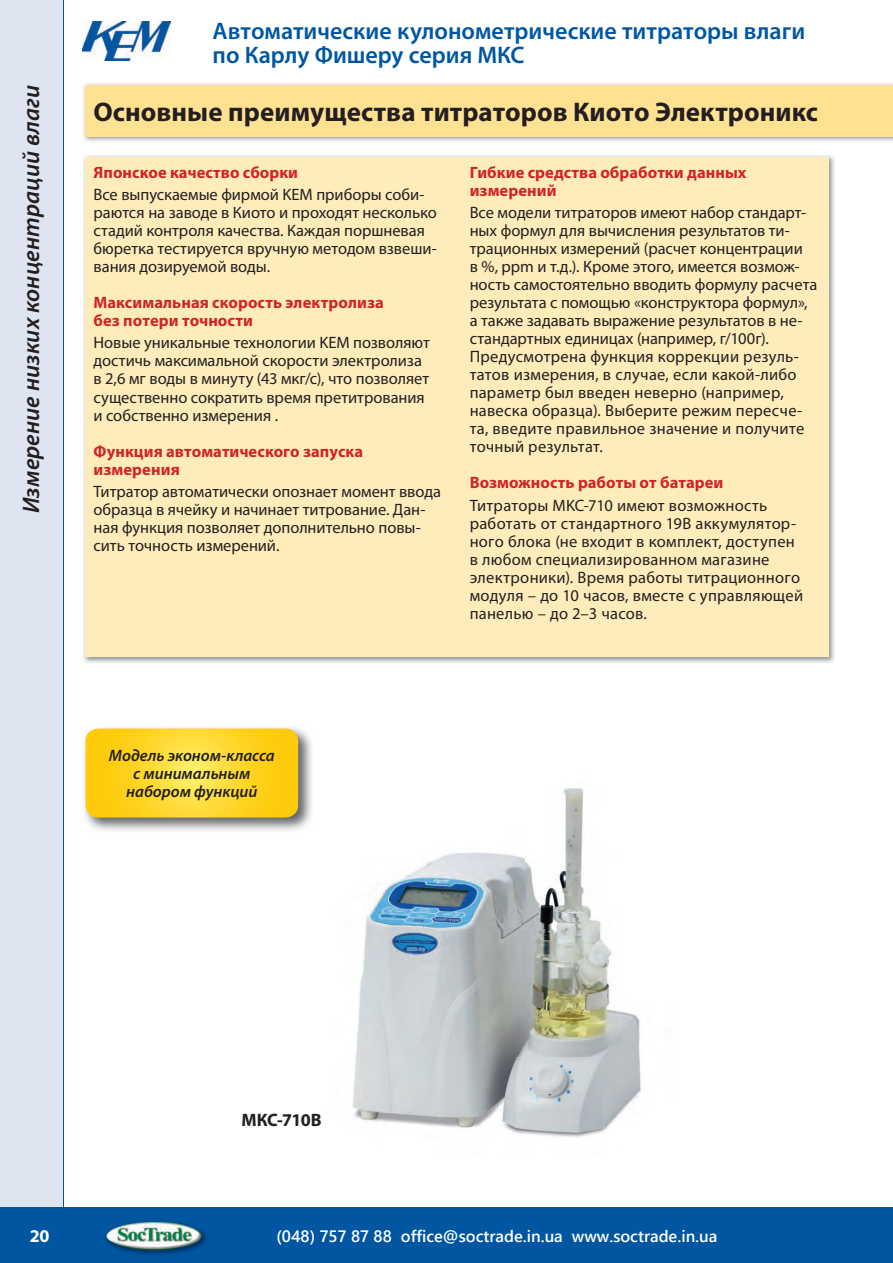
<style>
.page{position:relative;width:893px;height:1263px;background:#fff}
.page>*{position:absolute;margin:0;border:0;box-sizing:border-box;transform-origin:0 0}
.t1{font:700 27px "Myriad Pro";letter-spacing:.005em;color:#231f20}
.t2{font:600 24px/24px "Myriad Pro";color:#0156a2}
.t3{font:italic 600 24px "Myriad Pro";letter-spacing:.005em;color:#231f20}
.t4{font:700 18px "Myriad Pro";letter-spacing:-.025em;color:#231f20}
.t5{font:700 18px "Myriad Pro";color:#fff}
.t6{font:16.5px/18px "Myriad Pro";color:#231f20}
.t7{font:700 16.5px/18px "Myriad Pro";letter-spacing:.005em;color:#d1232a}
.t8{font:600 16.5px "Segoe UI";color:#fff}
.t9{font:italic 600 16.5px/18px "Myriad Pro";color:#231f20;text-align:center}
</style>
<div class="page">
<div style="left:0;top:0;width:64px;height:1263px;background:#dfe4f1"></div>
<hr style="left:63px;top:0;width:1px;height:1263px;background:#0156a2">
<div style="left:0;top:1208px;width:893px;height:55px;background:#0156a2"></div>
<img style="left:82px;top:21px;width:88px;height:40px">
<img style="left:109px;top:1221px;width:98px;height:34px">
<img style="left:106px;top:1222px;width:53px;height:22px">
<img style="left:83px;top:83px;width:810px;height:59px">
<div style="left:85px;top:85px;width:808px;height:51px;background:#ffe192"></div>
<img style="left:83px;top:155px;width:752px;height:508px">
<div style="left:85px;top:157px;width:744px;height:500px;background:#feedbb"></div>
<img style="left:352px;top:788px;width:289px;height:349px">
<img style="left:84px;top:727px;width:228px;height:104px">
<svg style="left:86px;top:728px;width:212px;height:89px"></svg>
<h2 class="t3" style="left:16px;top:513px;width:430px;rotate:-90deg">Измерение низких концентраций влаги</h2>
<h2 class="t2" style="left:213px;top:19px;width:594px">Автоматические кулонометрические титраторы влаги по Карлу Фишеру серия МКС</h2>
<h1 class="t1" style="left:94px;top:94px;width:726px">Основные преимущества титраторов Киото Электроникс</h1>
<p class="t7" style="left:94px;top:163px;width:206px">Японское качество сборки</p>
<p class="t6" style="left:94px;top:185px;width:345px">Все выпускаемые фирмой KEM приборы соби&shy;раются на заводе в Киото и проходят несколько стадий контроля качества. Каждая поршневая бюретка тестируется вручную методом взвеши&shy;вания дозируемой воды.</p>
<p class="t7" style="left:94px;top:293px;width:292px">Максимальная скорость электролиза без потери точности</p>
<p class="t6" style="left:94px;top:334px;width:338px">Новые уникальные технологии KEM позволяют достичь максимальной скорости электролиза в 2,6 мг воды в минуту (43 мкг/с), что позволяет существенно сократить время претитрования и собственно измерения .</p>
<p class="t7" style="left:94px;top:441px;width:271px">Функция автоматического запуска измерения</p>
<p class="t6" style="left:94px;top:482px;width:349px">Титратор автоматически опознает момент ввода образца в ячейку и начинает титрование. Дан&shy;ная функция позволяет дополнительно повы&shy;сить точность измерений.</p>
<p class="t7" style="left:470px;top:163px;width:278px">Гибкие средства обработки данных измерений</p>
<p class="t6" style="left:470px;top:203px;width:349px">Все модели титраторов имеют набор стандарт&shy;ных формул для вычисления результатов ти&shy;трационных измерений (расчет концентрации<br>в %, ppm и т.д.). Кроме этого, имеется возмож&shy;ность самостоятельно вводить формулу расчета результата с помощью «конструктора формул», а также задавать выражение результатов в не&shy;стандартных единицах (например, г/100г).<br>Предусмотрена функция коррекции резуль&shy;татов измерения, в случае, если какой-либо параметр был введен неверно (например, навеска образца). Выберите режим пересче&shy;та, введите правильное значение и получите точный результат.</p>
<p class="t7" style="left:470px;top:473px;width:255px">Возможность работы от батареи</p>
<p class="t6" style="left:470px;top:496px;width:335px">Титраторы MKC-710 имеют возможность работать от стандартного 19В аккумулятор&shy;ного блока (не входит в комплект, доступен в любом специализированном магазине электроники). Время работы титрационного модуля – до 10 часов, вместе с управляющей панелью – до 2–3 часов.</p>
<p class="t9" style="left:109px;top:746px;width:167px">Модель эконом-класса с минимальным набором функций</p>
<p class="t4" style="left:241px;top:1108px;width:82px">МКС-710B</p>
<p class="t5" style="left:30px;top:1224px;width:21px">20</p>
<p class="t8" style="left:276px;top:1221px;width:443px">(048) 757 87 88 office@soctrade.in.ua www.soctrade.in.ua</p>
</div>
